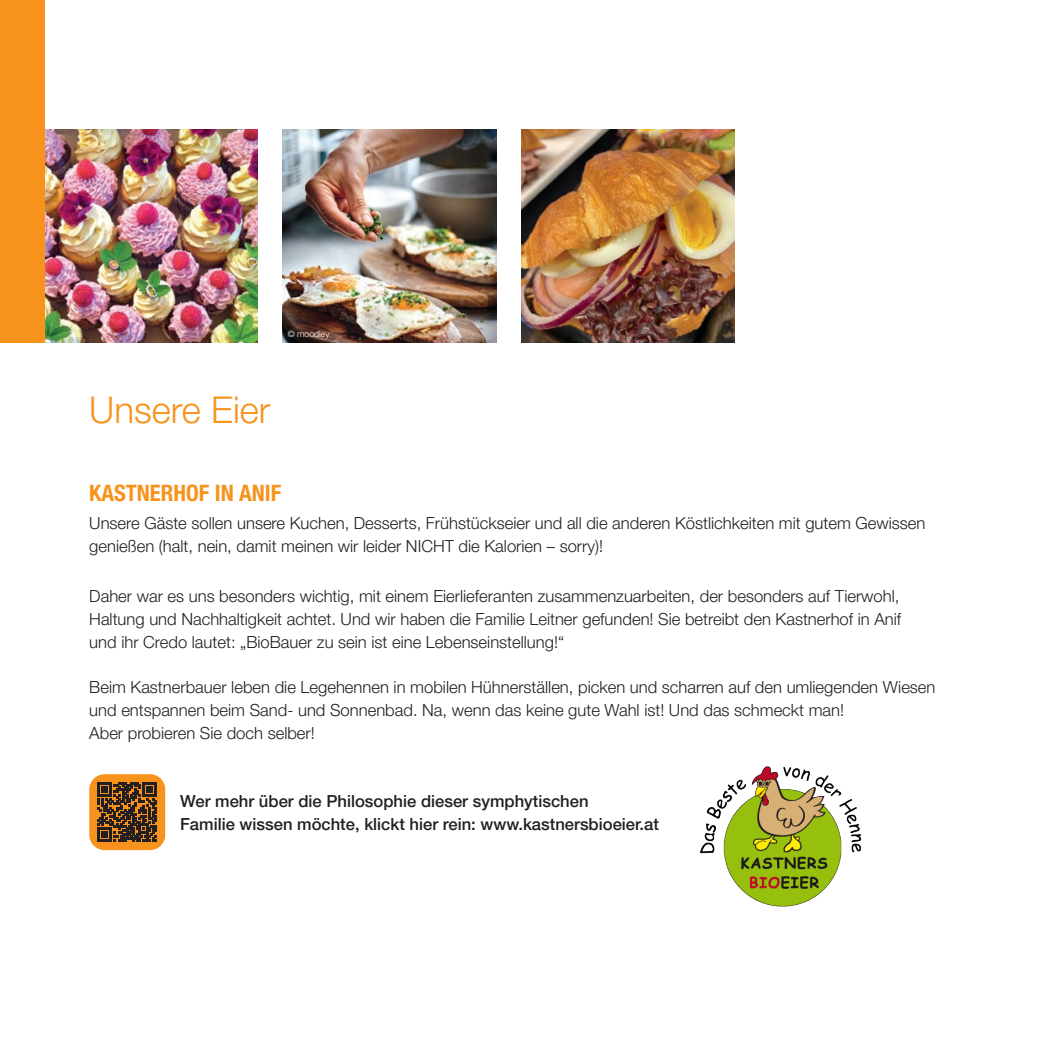
<style>
.page{position:relative;width:1042px;height:1042px;background:#fff}
.page>*{position:absolute;margin:0;border:0;box-sizing:border-box;transform-origin:0 0}
.text{font:300 36.75px "Helvetica Neue LT Pro";color:#f7931d}
.Produktheader{font:700 condensed 22.75px "Helvetica Neue LT Pro";color:#f7931d}
.text-2{font:300 16.62px/22.8px "Helvetica Neue LT Pro";color:#231f20}
.Produktheader-2{font:300 16.62px/22.8px "Helvetica Neue LT Pro";color:#231f20}
.text-3{font:500 16.62px "Helvetica Neue LT Pro";color:#231f20}
.Slogans{font:300 8.75px "Helvetica Neue LT Pro";color:#fff}
</style>
<div class="page">
<div style="left:89px;top:774px;width:76px;height:76px;background:#f7931d;border-radius:15px"></div>
<svg style="left:97px;top:782px;width:60px;height:60px"></svg>
<img style="left:700px;top:766px;width:162px;height:141px">
<img style="left:45px;top:129px;width:212px;height:213px">
<img style="left:283px;top:129px;width:213px;height:213px">
<img style="left:521px;top:129px;width:214px;height:213px">
<div style="left:0;top:0;width:45px;height:342px;background:#f7931d"></div>
<p class="Slogans" style="left:288px;top:329px;width:43px">© moodley</p>
<p class="text" style="left:89px;top:388px;width:183px">Unsere Eier</p>
<p class="Produktheader" style="left:89px;top:480px;width:194px">KASTNERHOF IN ANIF</p>
<p class="Produktheader-2" style="left:89px;top:511px;width:838px">Unsere Gäste sollen unsere Kuchen, Desserts, Frühstückseier und all die anderen Köstlichkeiten mit gutem Gewissen genießen (halt, nein, damit meinen wir leider NICHT die Kalorien – sorry)!</p>
<p class="text-2" style="left:89px;top:585px;width:811px">Daher war es uns besonders wichtig, mit einem Eierlieferanten zusammenzuarbeiten, der besonders auf Tierwohl,</p>
<p class="text-2" style="left:89px;top:607px;width:813px">Haltung und Nachhaltigkeit achtet. Und wir haben die Familie Leitner gefunden! Sie betreibt den Kastnerhof in Anif</p>
<p class="text-2" style="left:89px;top:630px;width:476px">und ihr Credo lautet: „BioBauer zu sein ist eine Lebenseinstellung!“</p>
<p class="text-2" style="left:89px;top:676px;width:848px">Beim Kastnerbauer leben die Legehennen in mobilen Hühnerställen, picken und scharren auf den umliegenden Wiesen und entspannen beim Sand- und Sonnenbad. Na, wenn das keine gute Wahl ist! Und das schmeckt man!</p>
<p class="text-2" style="left:89px;top:721px;width:227px">Aber probieren Sie doch selber!</p>
<p class="text-3" style="left:180px;top:791px;width:410px">Wer mehr über die Philosophie dieser symphytischen</p>
<p class="text-3" style="left:180px;top:814px;width:480px">Familie wissen möchte, klickt hier rein: www.kastnersbioeier.at</p>
</div>
